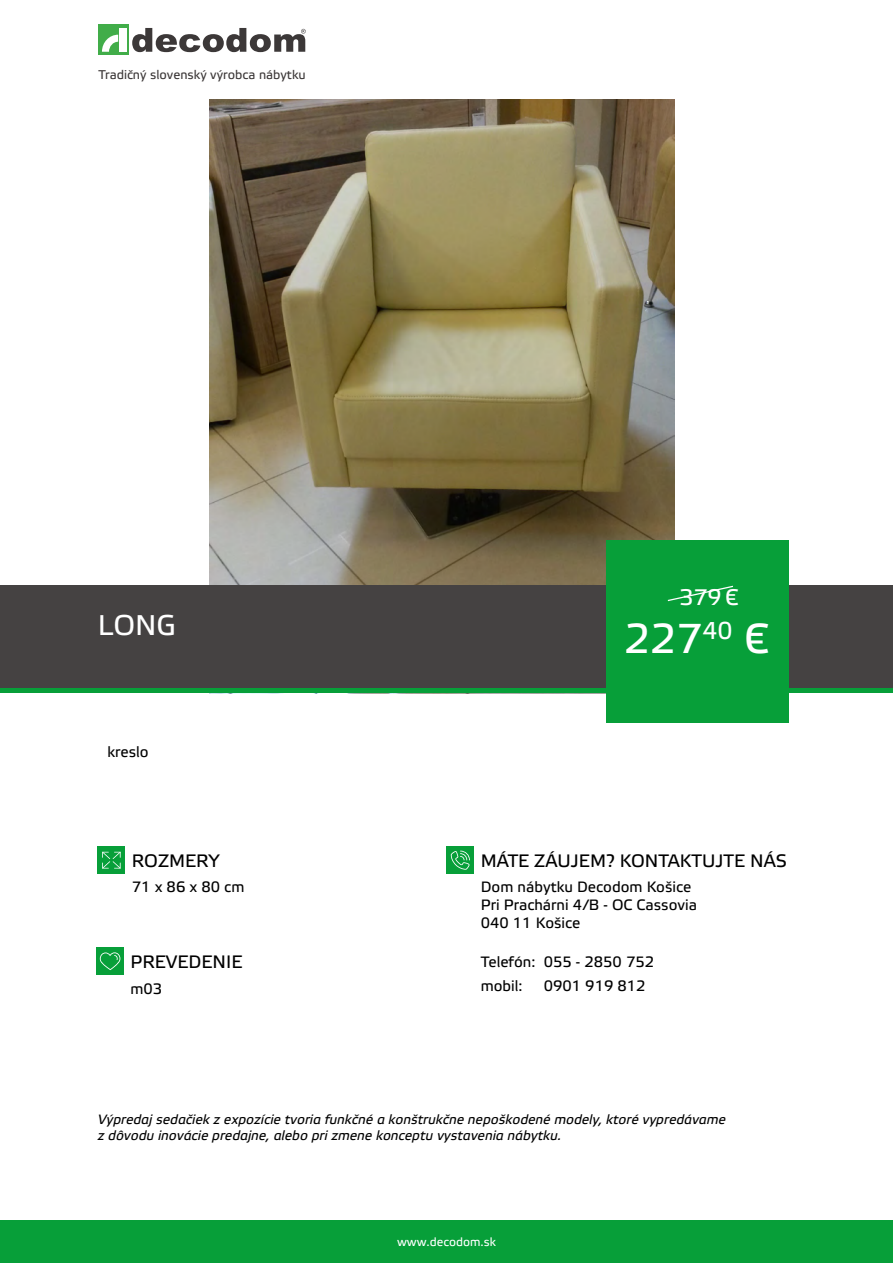
<style>
.page{position:relative;width:893px;height:1263px;background:#fff}
.page>*{position:absolute;margin:0;border:0;box-sizing:border-box;transform-origin:0 0}
.t1{font:41.7px "Etelka Text Pro";color:#fff}
.t2{font:28.5px "Etelka Text Pro";color:#fff}
.t3{font:22.5px "Etelka Text Pro";color:#fff}
.t4{font:18px "Etelka Text Pro";color:#000}
.t5{font:15px "Etelka Text Pro";color:#000}
.t6{font:italic 13.5px "Etelka Text Pro";color:#000}
.t7{font:12.6px "Etelka Text Pro";color:#3c3838}
.t8{font:12px "Etelka Text Pro";color:#fff}
</style>
<div class="page">
<img style="left:209px;top:100px;width:466px;height:486px">
<div style="left:0;top:586px;width:893px;height:107px;background:#454242"></div>
<hr style="left:0;top:689px;width:893px;height:4px;background:#079f39">
<div style="left:606px;top:540px;width:183px;height:183px;background:#079f39"></div>
<svg style="left:667px;top:585px;width:66px;height:17px"></svg>
<div style="left:0;top:1220px;width:893px;height:43px;background:#079f39"></div>
<div style="left:447px;top:846px;width:27px;height:28px;background:#079f39"></div>
<svg style="left:451px;top:851px;width:19px;height:19px"></svg>
<div style="left:98px;top:846px;width:27px;height:28px;background:#079f39"></div>
<svg style="left:102px;top:852px;width:19px;height:16px"></svg>
<div style="left:99px;top:25px;width:30px;height:30px;background:#41ad49"></div>
<svg style="left:132px;top:28px;width:174px;height:24px"></svg>
<div style="left:119px;top:28px;width:7px;height:24px;background:#fff"></div>
<svg style="left:102px;top:35px;width:16px;height:17px"></svg>
<div style="left:96px;top:948px;width:28px;height:27px;background:#079f39"></div>
<svg style="left:100px;top:952px;width:20px;height:18px"></svg>
<p class="t7" style="left:99px;top:67px;width:209px">Tradičný slovenský výrobca nábytku</p>
<p class="t3" style="left:679px;top:585px;width:61px">379 €</p>
<p class="t2" style="left:98px;top:609px;width:80px">LONG</p>
<p class="t1" style="left:624px;top:616px;width:146px">227<sup>40</sup> €</p>
<p class="t5" style="left:107px;top:743px;width:43px">kreslo</p>
<p class="t4" style="left:132px;top:851px;width:90px">ROZMERY</p>
<p class="t4" style="left:481px;top:851px;width:308px">MÁTE ZÁUJEM? KONTAKTUJTE NÁS</p>
<p class="t5" style="left:132px;top:879px;width:114px">71 x 86 x 80 cm</p>
<p class="t5" style="left:481px;top:879px;width:212px">Dom nábytku Decodom Košice</p>
<p class="t5" style="left:481px;top:897px;width:218px">Pri Prachárni 4/B - OC Cassovia</p>
<p class="t5" style="left:481px;top:915px;width:101px">040 11 Košice</p>
<p class="t5" style="left:481px;top:953px;width:56px">Telefón:</p>
<p class="t5" style="left:481px;top:977px;width:43px">mobil:</p>
<p class="t4" style="left:131px;top:952px;width:113px">PREVEDENIE</p>
<p class="t5" style="left:131px;top:980px;width:33px">m03</p>
<p class="t5" style="left:544px;top:953px;width:112px">055 - 2850 752</p>
<p class="t5" style="left:544px;top:977px;width:103px">0901 919 812</p>
<p class="t6" style="left:98px;top:1112px;width:630px">Výpredaj sedačiek z expozície tvoria funkčné a konštrukčne nepoškodené modely, ktoré vypredávame</p>
<p class="t6" style="left:98px;top:1128px;width:465px">z dôvodu inovácie predajne, alebo pri zmene konceptu vystavenia nábytku.</p>
<p class="t8" style="left:397px;top:1235px;width:100px">www.decodom.sk</p>
</div>
